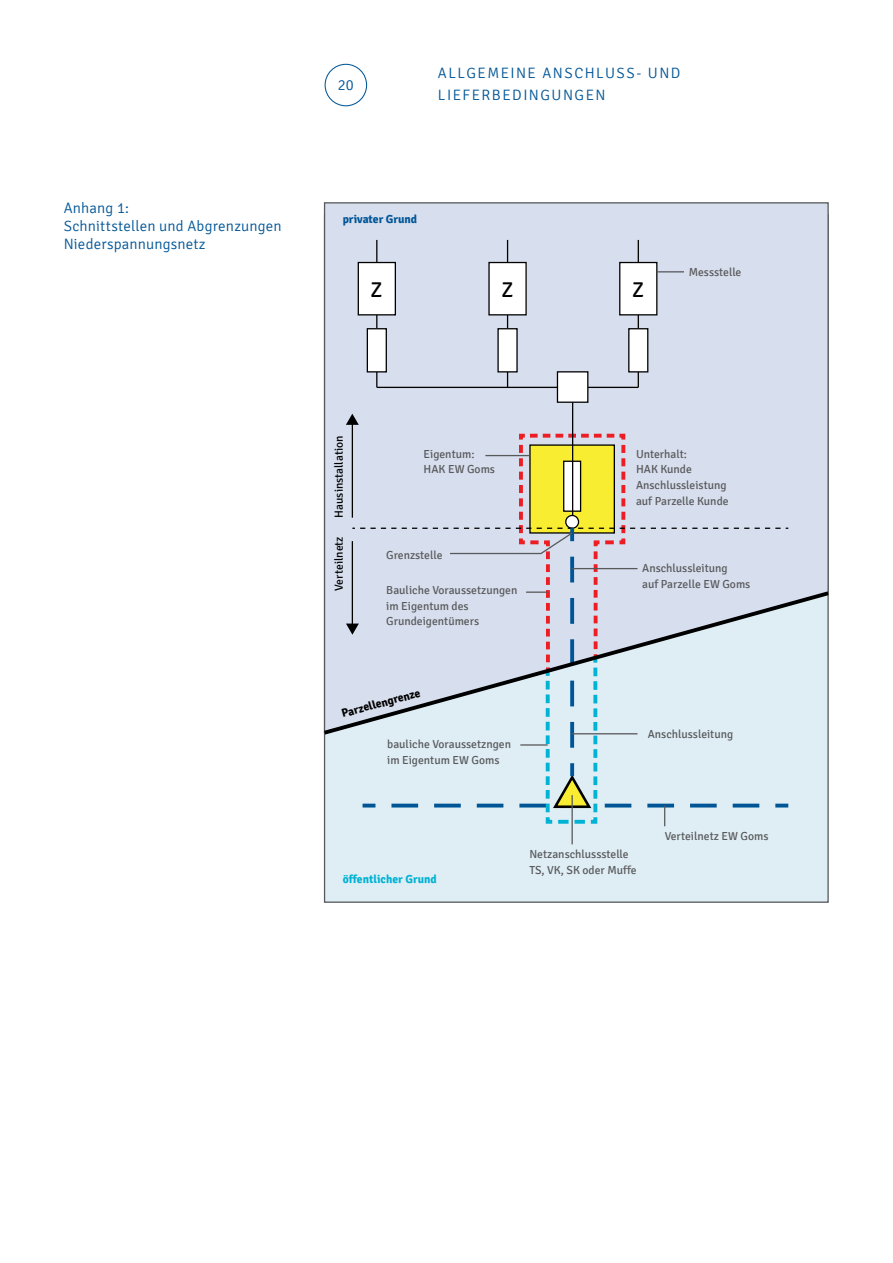
<style>
.page{position:relative;width:893px;height:1263px;background:#fff}
.page>*{position:absolute;margin:0;border:0;box-sizing:border-box;transform-origin:0 0}
.t1{font:21.3px "Signika";color:#000}
.t2{font:300 15px/18px "Signika";letter-spacing:.01em;color:#005596}
.t3{font:11.7px/15.5px "Signika";color:#58595b}
.t4{font:11.7px "Signika";color:#000}
.t5{font:700 11.7px "Signika";color:#00b2d3}
.t6{font:700 11.7px "Signika";color:#000}
.t7{font:700 11.7px "Signika";color:#005596}
</style>
<div class="page">
<div style="left:325px;top:64px;width:42px;height:42px;border:1px solid #005596;border-radius:50%"></div>
<div style="left:325px;top:215px;width:503px;height:687px;background:#dfeef5"></div>
<div style="left:323px;top:202px;width:506px;height:386px;background:#d7deed"></div>
<hr style="left:376px;top:240px;width:1px;height:147px;background:#000">
<div style="left:358px;top:262px;width:37px;height:53px;background:#fff"></div>
<div style="left:358px;top:262px;width:38px;height:53px;border:1px solid #000"></div>
<div style="left:367px;top:329px;width:19px;height:43px;background:#fff"></div>
<div style="left:367px;top:328px;width:20px;height:44px;border:1px solid #000"></div>
<hr style="left:507px;top:240px;width:1px;height:147px;background:#000">
<div style="left:489px;top:262px;width:37px;height:53px;background:#fff"></div>
<div style="left:488px;top:262px;width:39px;height:53px;border:1px solid #000"></div>
<div style="left:498px;top:329px;width:19px;height:43px;background:#fff"></div>
<div style="left:497px;top:328px;width:21px;height:44px;border:1px solid #000"></div>
<hr style="left:638px;top:240px;width:1px;height:147px;background:#000">
<div style="left:620px;top:262px;width:37px;height:53px;background:#fff"></div>
<div style="left:619px;top:262px;width:38px;height:53px;border:1px solid #000"></div>
<div style="left:629px;top:329px;width:19px;height:43px;background:#fff"></div>
<div style="left:628px;top:328px;width:20px;height:44px;border:1px solid #000"></div>
<hr style="left:377px;top:387px;width:261px;height:1px;background:#000">
<div style="left:557px;top:372px;width:31px;height:30px;background:#fff"></div>
<div style="left:557px;top:371px;width:31px;height:32px;border:1px solid #000"></div>
<hr style="left:352px;top:423px;width:1px;height:95px;background:#000">
<svg style="left:346px;top:414px;width:13px;height:11px"></svg>
<svg style="left:323px;top:588px;width:506px;height:149px"></svg>
<hr style="left:571px;top:795px;width:2px;height:49px;background:#58595b">
<svg style="left:657px;top:271px;width:27px;height:1px"></svg>
<hr style="left:572px;top:402px;width:1px;height:113px;background:#000">
<svg style="left:346px;top:432px;width:442px;height:394px"></svg>
<hr style="left:485px;top:455px;width:44px;height:1px;background:#58595b">
<p class="t2" style="left:64px;top:199px;width:219px">Anhang 1:<br>Schnittstellen und Abgrenzungen<br>Niederspannungsnetz</p>
<p class="t2" style="left:338px;top:76px;width:18px">20</p>
<p class="t2" style="left:438px;top:64px;width:21px">Allgemeine</p>
<p class="t2" style="left:542px;top:64px;width:53px">Anschluss</p>
<p class="t2" style="left:637px;top:64px;width:23px">- und</p>
<p class="t2" style="left:438px;top:87px;width:45px">lieferbedingungen</p>
<p class="t7" style="left:343px;top:212px;width:76px">privater Grund</p>
<h1 class="t1" style="left:371px;top:278px;width:14px">Z</h1>
<h1 class="t1" style="left:501px;top:278px;width:14px">Z</h1>
<h1 class="t1" style="left:632px;top:278px;width:14px">Z</h1>
<p class="t3" style="left:689px;top:264px;width:54px">Messstelle</p>
<p class="t4" style="left:332px;top:518px;width:84px;rotate:-90deg">Hausinstallation</p>
<p class="t4" style="left:332px;top:591px;width:56px;rotate:-90deg">Verteilnetz</p>
<p class="t3" style="left:424px;top:446px;width:73px">Eigentum:<br>HAK EW Goms</p>
<p class="t3" style="left:386px;top:547px;width:58px">Grenzstelle</p>
<p class="t3" style="left:386px;top:583px;width:133px">Bauliche Voraussetzungen im Eigentum des<br>Grundeigentümers</p>
<p class="t6" style="left:340px;top:707px;width:83px;rotate:-15deg">Parzellengrenze</p>
<p class="t3" style="left:387px;top:737px;width:125px">bauliche Voraussetzngen im Eigentum EW Goms</p>
<p class="t3" style="left:636px;top:446px;width:94px">Unterhalt:<br>HAK Kunde<br>Anschlussleistung auf Parzelle Kunde</p>
<p class="t3" style="left:642px;top:561px;width:110px">Anschlussleitung<br>auf Parzelle EW Goms</p>
<p class="t3" style="left:648px;top:726px;width:87px">Anschlussleitung</p>
<p class="t5" style="left:343px;top:872px;width:96px">öffentlicher Grund</p>
<p class="t3" style="left:529px;top:846px;width:109px">Netzanschlussstelle<br>TS, VK, SK oder Muffe</p>
<p class="t3" style="left:665px;top:828px;width:105px">Verteilnetz EW Goms</p>
</div>
